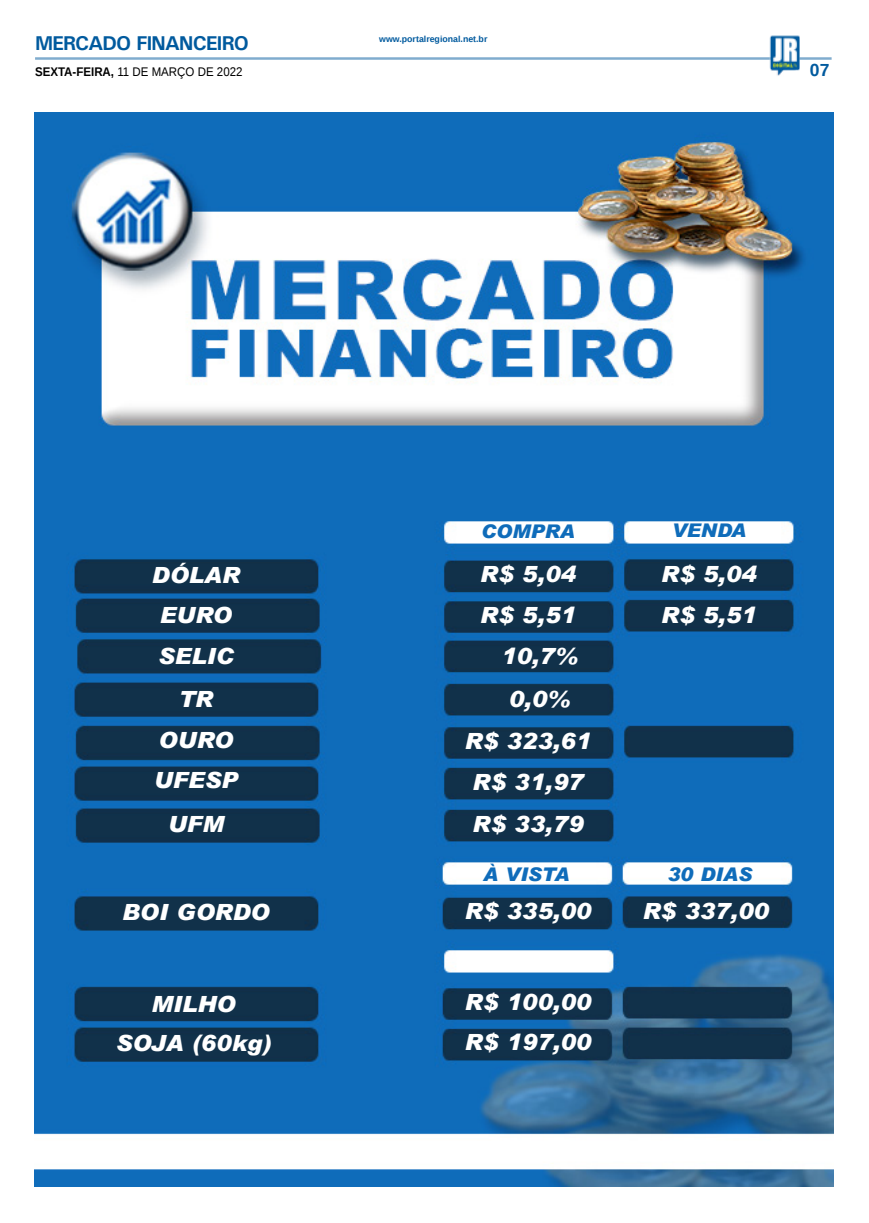
<style>
.page{position:relative;width:869px;height:1223px;background:#fff}
.page>*{position:absolute;margin:0;border:0;box-sizing:border-box;transform-origin:0 0}
.MATÉRIA{font:italic 900 22.25px "Arial";color:#fff}
.TITULO_PG{font:700 20px "Univers";letter-spacing:-.04em;color:#005a9e}
.MATÉRIA-2{font:italic 900 18.88px "Arial";color:#0f6cba}
.TÍTULO{font:700 17.5px "Liberation Sans";color:#005a9e}
.DATA_PG{font:12.5px "Liberation Sans";color:#000;scale:.92 1}
.DATA_PG-2{font:700 8.75px "Liberation Sans";color:#005a9e}
.s1{font-weight:700}
</style>
<div class="page">
<hr style="left:35px;top:57px;width:796px;height:3px;background:#005a9e">
<img style="left:769px;top:36px;width:30px;height:40px">
<img style="left:34px;top:113px;width:799px;height:1073px">
<p class="TITULO_PG" style="left:35px;top:31px;width:215px">MERCADO FINANCEIRO</p>
<p class="DATA_PG" style="left:35px;top:65px;width:227px"><span class="s1">SEXTA-FEIRA,</span> 11 DE MARÇO DE 2022</p>
<p class="DATA_PG-2" style="left:379px;top:33px;width:110px">www.portalregional.net.br</p>
<p class="TÍTULO" style="left:809px;top:58px;width:21px">07</p>
<p class="MATÉRIA-2" style="left:481px;top:520px;width:95px">COMPRA</p>
<p class="MATÉRIA-2" style="left:671px;top:519px;width:76px">VENDA</p>
<p class="MATÉRIA" style="left:152px;top:561px;width:90px">DÓLAR</p>
<p class="MATÉRIA" style="left:480px;top:561px;width:97px">R$ 5,04</p>
<p class="MATÉRIA" style="left:160px;top:601px;width:74px">EURO</p>
<p class="MATÉRIA" style="left:158px;top:642px;width:77px">SELIC</p>
<p class="MATÉRIA" style="left:178px;top:685px;width:36px">TR</p>
<p class="MATÉRIA" style="left:158px;top:726px;width:76px">OURO</p>
<p class="MATÉRIA" style="left:154px;top:766px;width:86px">UFESP</p>
<p class="MATÉRIA" style="left:168px;top:810px;width:58px">UFM</p>
<p class="MATÉRIA" style="left:480px;top:601px;width:97px">R$ 5,51</p>
<p class="MATÉRIA" style="left:501px;top:642px;width:78px">10,7%</p>
<p class="MATÉRIA" style="left:508px;top:685px;width:63px">0,0%</p>
<p class="MATÉRIA" style="left:465px;top:727px;width:127px">R$ 323,61</p>
<p class="MATÉRIA" style="left:472px;top:768px;width:112px">R$ 31,97</p>
<p class="MATÉRIA" style="left:472px;top:810px;width:112px">R$ 33,79</p>
<p class="MATÉRIA" style="left:122px;top:898px;width:149px">BOI GORDO</p>
<p class="MATÉRIA" style="left:151px;top:990px;width:86px">MILHO</p>
<p class="MATÉRIA" style="left:116px;top:1028px;width:157px">SOJA (60kg)</p>
<p class="MATÉRIA-2" style="left:483px;top:862px;width:88px">À VISTA</p>
<p class="MATÉRIA" style="left:465px;top:897px;width:127px">R$ 335,00</p>
<p class="MATÉRIA" style="left:465px;top:988px;width:127px">R$ 100,00</p>
<p class="MATÉRIA" style="left:465px;top:1028px;width:127px">R$ 197,00</p>
<p class="MATÉRIA" style="left:661px;top:561px;width:97px">R$ 5,04</p>
<p class="MATÉRIA" style="left:661px;top:601px;width:97px">R$ 5,51</p>
<p class="MATÉRIA-2" style="left:667px;top:862px;width:86px">30 DIAS</p>
<p class="MATÉRIA" style="left:642px;top:897px;width:127px">R$ 337,00</p>
</div>
